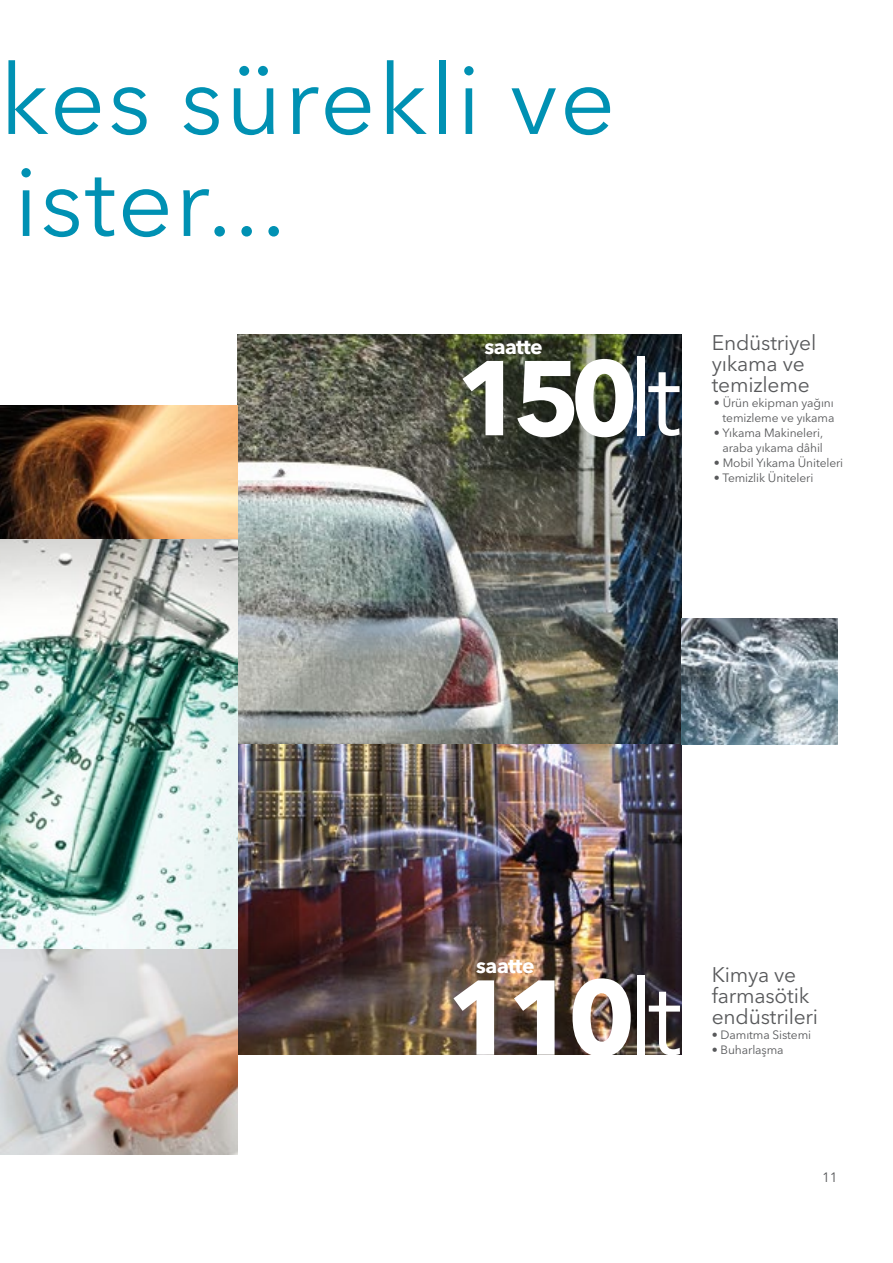
<style>
.page{position:relative;width:893px;height:1263px;background:#fff}
.page>*{position:absolute;margin:0;border:0;box-sizing:border-box;transform-origin:0 0}
.t1{font:700 105px "Avenir Next LT Pro";letter-spacing:-.085em;color:#fff}
.t2{font:97.5px/102px "Avenir Next LT Pro";letter-spacing:.02em;color:#0091b3}
.t3{font:21px/21px "Avenir Next LT Pro";letter-spacing:-.01em;color:#58595b}
.t4{font:700 21px "Avenir Next LT Pro";letter-spacing:-.025em;color:#fff}
.t5{font:13.5px "Avenir Next LT Pro";color:#58595b}
.t6{font:12px/15px "Avenir Next LT Pro";letter-spacing:-.01em;color:#58595b;text-align:right}
.s1{font-weight:400}
</style>
<div class="page">
<img style="left:237px;top:334px;width:444px;height:720px">
<img style="left:0;top:405px;width:237px;height:749px">
<img style="left:681px;top:618px;width:157px;height:126px">
<h2 class="t2" style="left:-1px;top:49px;width:617px">kes sürekli ve ister...</h2>
<h3 class="t4" style="left:484px;top:334px;width:60px">saatte</h3>
<h1 class="t1" style="left:456px;top:334px;width:227px">150<span class="s1">lt</span></h1>
<h3 class="t3" style="left:712px;top:332px;width:106px">Endüstriyel yıkama ve temizleme</h3>
<p class="t6" style="left:714px;top:395px;width:122px">• Ürün ekipman yağını temizleme ve yıkama</p>
<p class="t6" style="left:714px;top:425px;width:111px">• Yıkama Makineleri, araba yıkama dâhil</p>
<p class="t6" style="left:714px;top:455px;width:131px">• Mobil Yıkama Üniteleri</p>
<p class="t6" style="left:714px;top:470px;width:101px">• Temizlik Üniteleri</p>
<h3 class="t4" style="left:476px;top:952px;width:60px">saatte</h3>
<h1 class="t1" style="left:447px;top:954px;width:236px">110<span class="s1">lt</span></h1>
<h3 class="t3" style="left:712px;top:964px;width:108px">Kimya ve farmasötik endüstrileri</h3>
<p class="t6" style="left:712px;top:1028px;width:101px">• Damıtma Sistemi</p>
<p class="t6" style="left:712px;top:1043px;width:73px">• Buharlaşma</p>
<p class="t5" style="left:822px;top:1169px;width:17px">11</p>
</div>
